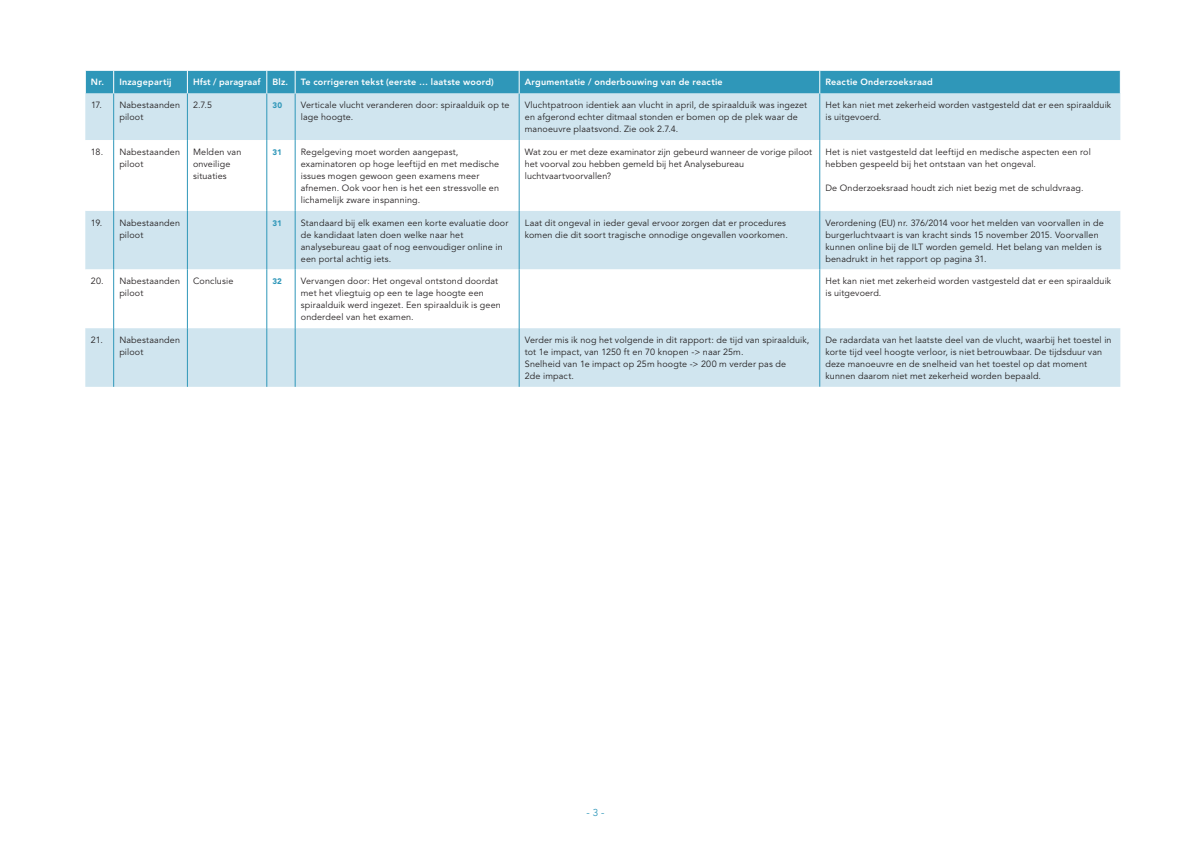
<style>
.page{position:relative;width:1191px;height:842px;background:#fff}
.page>*{position:absolute;margin:0;border:0;box-sizing:border-box;transform-origin:0 0}
.t1{font:10px "Avenir LT Std";color:#2f97b9}
.t2{font:9px/12px "Avenir LT Std";letter-spacing:.015em;color:#231f20}
.t3{font:800 9px "Avenir LT Std";letter-spacing:.02em;color:#fff}
.t4{font:900 8px "Avenir LT Std";color:#2f97b9}
</style>
<div class="page">
<div style="left:85px;top:94px;width:1035px;height:293px;background:#d0e5ef"></div>
<svg style="left:85px;top:140px;width:1035px;height:188px"></svg>
<div style="left:85px;top:71px;width:1036px;height:23px;background:#2f97b9"></div>
<hr style="left:113px;top:94px;width:1px;height:46px;background:#2f97b9">
<hr style="left:187px;top:94px;width:1px;height:46px;background:#2f97b9">
<hr style="left:267px;top:94px;width:1px;height:46px;background:#2f97b9">
<hr style="left:295px;top:94px;width:1px;height:46px;background:#2f97b9">
<hr style="left:519px;top:94px;width:1px;height:46px;background:#2f97b9">
<hr style="left:819px;top:94px;width:1px;height:46px;background:#2f97b9">
<hr style="left:113px;top:140px;width:1px;height:71px;background:#2f97b9">
<hr style="left:187px;top:140px;width:1px;height:71px;background:#2f97b9">
<hr style="left:267px;top:140px;width:1px;height:71px;background:#2f97b9">
<hr style="left:295px;top:140px;width:1px;height:71px;background:#2f97b9">
<hr style="left:519px;top:140px;width:1px;height:71px;background:#2f97b9">
<hr style="left:819px;top:140px;width:1px;height:71px;background:#2f97b9">
<hr style="left:113px;top:211px;width:1px;height:58px;background:#2f97b9">
<hr style="left:187px;top:211px;width:1px;height:58px;background:#2f97b9">
<hr style="left:267px;top:211px;width:1px;height:58px;background:#2f97b9">
<hr style="left:295px;top:211px;width:1px;height:58px;background:#2f97b9">
<hr style="left:519px;top:211px;width:1px;height:58px;background:#2f97b9">
<hr style="left:819px;top:211px;width:1px;height:58px;background:#2f97b9">
<hr style="left:113px;top:269px;width:1px;height:59px;background:#2f97b9">
<hr style="left:187px;top:269px;width:1px;height:59px;background:#2f97b9">
<hr style="left:267px;top:269px;width:1px;height:59px;background:#2f97b9">
<hr style="left:295px;top:269px;width:1px;height:59px;background:#2f97b9">
<hr style="left:519px;top:269px;width:1px;height:59px;background:#2f97b9">
<hr style="left:819px;top:269px;width:1px;height:59px;background:#2f97b9">
<hr style="left:113px;top:328px;width:1px;height:59px;background:#2f97b9">
<hr style="left:187px;top:328px;width:1px;height:59px;background:#2f97b9">
<hr style="left:267px;top:328px;width:1px;height:59px;background:#2f97b9">
<hr style="left:295px;top:328px;width:1px;height:59px;background:#2f97b9">
<hr style="left:519px;top:328px;width:1px;height:59px;background:#2f97b9">
<hr style="left:819px;top:328px;width:1px;height:59px;background:#2f97b9">
<p class="t3" style="left:91px;top:77px;width:82px">Nr. Inzagepartij</p>
<p class="t3" style="left:193px;top:77px;width:69px">Hfst / paragraaf</p>
<p class="t3" style="left:272px;top:77px;width:17px">Blz.</p>
<p class="t3" style="left:301px;top:77px;width:195px">Te corrigeren tekst (eerste … laatste woord)</p>
<p class="t3" style="left:525px;top:77px;width:199px">Argumentatie / onderbouwing van de reactie</p>
<p class="t3" style="left:825px;top:77px;width:109px">Reactie Onderzoeksraad</p>
<p class="t2" style="left:119px;top:100px;width:62px;text-indent:-28px">17. Nabestaanden piloot</p>
<p class="t2" style="left:193px;top:100px;width:20px">2.7.5</p>
<p class="t4" style="left:272px;top:101px;width:11px">30</p>
<p class="t2" style="left:301px;top:100px;width:210px">Verticale vlucht veranderen door: spiraalduik op te lage hoogte.</p>
<p class="t2" style="left:525px;top:100px;width:284px">Vluchtpatroon identiek aan vlucht in april, de spiraalduik was ingezet en afgerond echter ditmaal stonden er bomen op de plek waar de manoeuvre plaatsvond. Zie ook 2.7.4.</p>
<p class="t2" style="left:825px;top:100px;width:287px">Het kan niet met zekerheid worden vastgesteld dat er een spiraalduik is uitgevoerd.</p>
<p class="t2" style="left:119px;top:146px;width:62px;text-indent:-28px">18. Nabestaanden piloot</p>
<p class="t2" style="left:193px;top:146px;width:50px">Melden van onveilige situaties</p>
<p class="t4" style="left:272px;top:147px;width:11px">31</p>
<p class="t2" style="left:301px;top:146px;width:200px">Regelgeving moet worden aangepast, examinatoren op hoge leeftijd en met medische issues mogen gewoon geen examens meer afnemen. Ook voor hen is het een stressvolle en lichamelijk zware inspanning.</p>
<p class="t2" style="left:525px;top:146px;width:289px">Wat zou er met deze examinator zijn gebeurd wanneer de vorige piloot het voorval zou hebben gemeld bij het Analysebureau luchtvaartvoorvallen?</p>
<p class="t2" style="left:825px;top:146px;width:267px">Het is niet vastgesteld dat leeftijd en medische aspecten een rol hebben gespeeld bij het ontstaan van het ongeval.</p>
<p class="t2" style="left:825px;top:182px;width:259px">De Onderzoeksraad houdt zich niet bezig met de schuldvraag.</p>
<p class="t2" style="left:119px;top:217px;width:62px;text-indent:-28px">19. Nabestaanden piloot</p>
<p class="t4" style="left:272px;top:218px;width:11px">31</p>
<p class="t2" style="left:301px;top:217px;width:209px">Standaard bij elk examen een korte evaluatie door de kandidaat laten doen welke naar het analysebureau gaat of nog eenvoudiger online in een portal achtig iets.</p>
<p class="t2" style="left:525px;top:217px;width:264px">Laat dit ongeval in ieder geval ervoor zorgen dat er procedures komen die dit soort tragische onnodige ongevallen voorkomen.</p>
<p class="t2" style="left:825px;top:217px;width:280px">Verordening (EU) nr. 376/2014 voor het melden van voorvallen in de burgerluchtvaart is van kracht sinds 15 november 2015. Voorvallen kunnen online bij de ILT worden gemeld. Het belang van melden is benadrukt in het rapport op pagina 31.</p>
<p class="t2" style="left:119px;top:276px;width:62px;text-indent:-28px">20. Nabestaanden piloot</p>
<p class="t2" style="left:193px;top:276px;width:42px">Conclusie</p>
<p class="t4" style="left:272px;top:277px;width:11px">32</p>
<p class="t2" style="left:301px;top:276px;width:202px">Vervangen door: Het ongeval ontstond doordat met het vliegtuig op een te lage hoogte een spiraalduik werd ingezet. Een spiraalduik is geen onderdeel van het examen.</p>
<p class="t2" style="left:825px;top:276px;width:287px">Het kan niet met zekerheid worden vastgesteld dat er een spiraalduik is uitgevoerd.</p>
<p class="t2" style="left:119px;top:334px;width:62px;text-indent:-28px">21. Nabestaanden piloot</p>
<p class="t2" style="left:525px;top:334px;width:286px">Verder mis ik nog het volgende in dit rapport: de tijd van spiraalduik, tot 1e impact, van 1250 ft en 70 knopen -&gt; naar 25m.<br>Snelheid van 1e impact op 25m hoogte -&gt; 200 m verder pas de<br>2de impact.</p>
<p class="t2" style="left:825px;top:334px;width:288px">De radardata van het laatste deel van de vlucht, waarbij het toestel in korte tijd veel hoogte verloor, is niet betrouwbaar. De tijdsduur van deze manoeuvre en de snelheid van het toestel op dat moment kunnen daarom niet met zekerheid worden bepaald.</p>
<p class="t1" style="left:586px;top:807px;width:20px">- 3 -</p>
</div>
